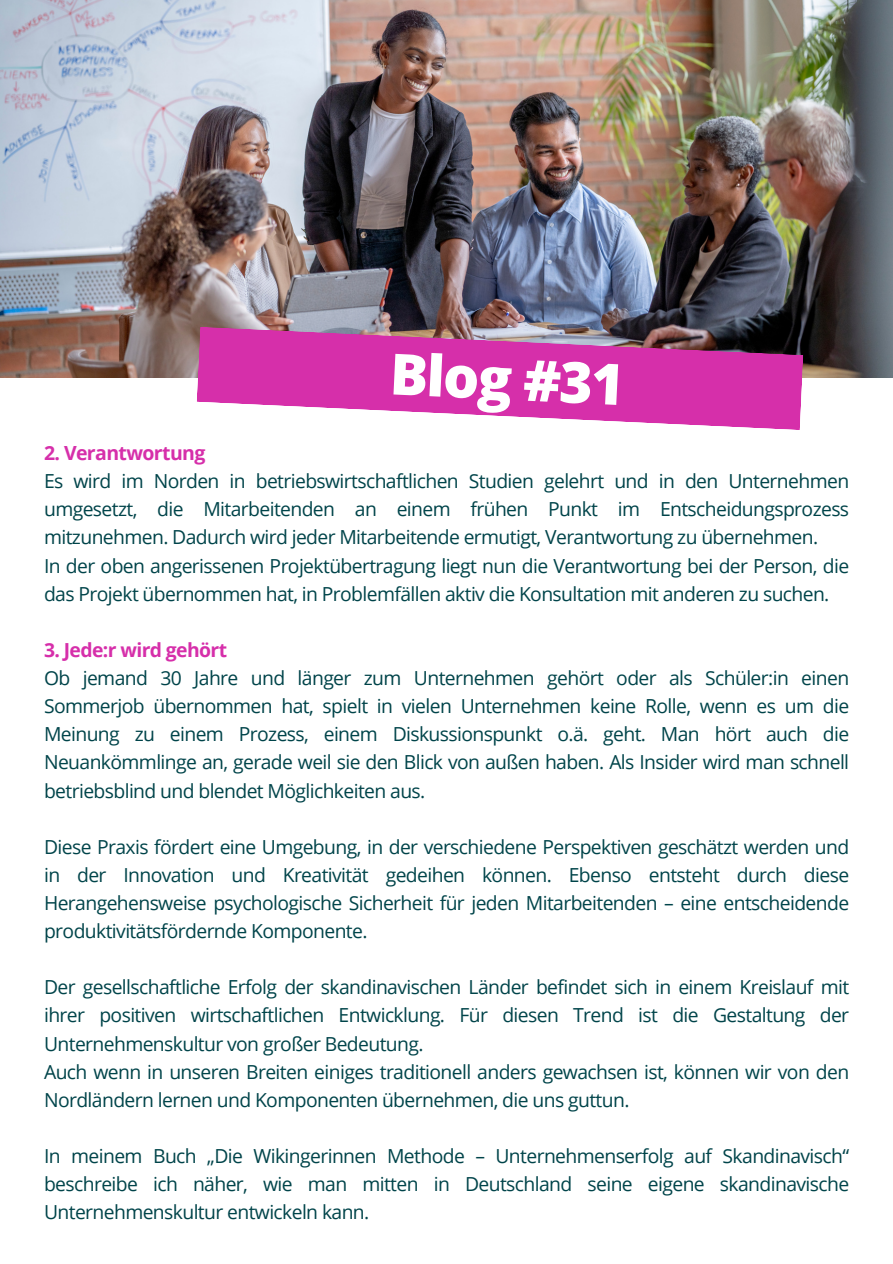
<style>
.page{position:relative;width:893px;height:1264px;background:#fff}
.page>*{position:absolute;margin:0;border:0;box-sizing:border-box;transform-origin:0 0}
.t1{font:800 57px "Open Sans";color:#fff}
.t2{font:700 19.5px "Open Sans";letter-spacing:-.03em;color:#d62faa}
.t3{font:19.35px/28px "Open Sans";letter-spacing:-.03em;color:#00444a;text-align:justify}
.t4{font:700 19.35px "Open Sans";letter-spacing:-.03em;color:#d62faa}
</style>
<div class="page">
<img style="left:0;top:0;width:892px;height:378px">
<svg style="left:196px;top:327px;width:607px;height:103px;background:#cc52ab"></svg>
<p class="t1" style="left:392px;top:333px;width:236px;rotate:3deg">Blog #31</p>
<p class="t2" style="left:44px;top:439px;width:163px">2. Verantwortung</p>
<p class="t3" style="left:44px;top:466px;width:806px">Es wird im Norden in betriebswirtschaftlichen Studien gelehrt und in den Unternehmen umgesetzt, die Mitarbeitenden an einem frühen Punkt im Entscheidungsprozess mitzunehmen. Dadurch wird jeder Mitarbeitende ermutigt, Verantwortung zu übernehmen.</p>
<p class="t3" style="left:44px;top:551px;width:806px">In der oben angerissenen Projektübertragung liegt nun die Verantwortung bei der Person, die das Projekt übernommen hat, in Problemfällen aktiv die Konsultation mit anderen zu suchen.</p>
<p class="t4" style="left:44px;top:636px;width:184px">3. Jede:r wird gehört</p>
<p class="t3" style="left:44px;top:663px;width:806px">Ob jemand 30 Jahre und länger zum Unternehmen gehört oder als Schüler:in einen Sommerjob übernommen hat, spielt in vielen Unternehmen keine Rolle, wenn es um die Meinung zu einem Prozess, einem Diskussionspunkt o.ä. geht. Man hört auch die Neuankömmlinge an, gerade weil sie den Blick von außen haben. Als Insider wird man schnell betriebsblind und blendet Möglichkeiten aus.</p>
<p class="t3" style="left:44px;top:832px;width:806px">Diese Praxis fördert eine Umgebung, in der verschiedene Perspektiven geschätzt werden und in der Innovation und Kreativität gedeihen können. Ebenso entsteht durch diese Herangehensweise psychologische Sicherheit für jeden Mitarbeitenden – eine entscheidende produktivitätsfördernde Komponente.</p>
<p class="t3" style="left:44px;top:972px;width:806px">Der gesellschaftliche Erfolg der skandinavischen Länder befindet sich in einem Kreislauf mit ihrer positiven wirtschaftlichen Entwicklung. Für diesen Trend ist die Gestaltung der Unternehmenskultur von großer Bedeutung.</p>
<p class="t3" style="left:44px;top:1057px;width:806px">Auch wenn in unseren Breiten einiges traditionell anders gewachsen ist, können wir von den<br>Nordländern lernen und Komponenten übernehmen, die uns guttun.</p>
<p class="t3" style="left:44px;top:1141px;width:806px">In meinem Buch „Die Wikingerinnen Methode – Unternehmenserfolg auf Skandinavisch“ beschreibe ich näher, wie man mitten in Deutschland seine eigene skandinavische Unternehmenskultur entwickeln kann.</p>
</div>
